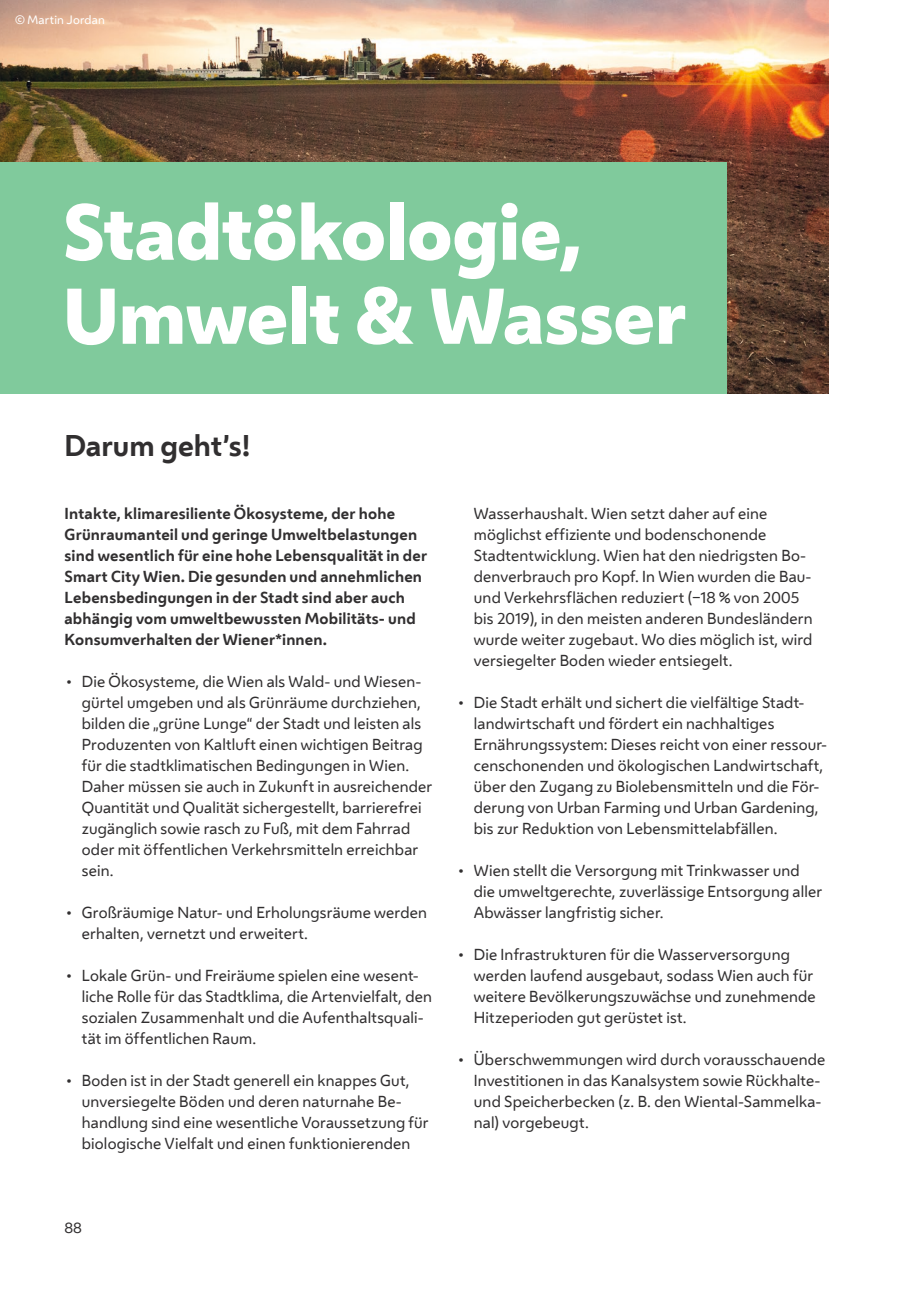
<style>
.page{position:relative;width:918px;height:1290px;background:#fff}
.page>*{position:absolute;margin:0;border:0;box-sizing:border-box;transform-origin:0 0}
.t1{font:800 73.5px/84px "Wiener Melange";letter-spacing:-.01em;color:#fff}
.t2{font:28px "Wiener Melange Bold 2";letter-spacing:-.005em;color:#312f30}
.t3{font:14.88px/21px "Wiener Melange Regular 2";letter-spacing:.01em;color:#312f30}
.t4{font:14.88px/21px "Wiener Melange Bold 2";letter-spacing:.015em;color:#312f30}
.t5{font:14.88px "Wiener Melange Regular 3";letter-spacing:.01em;color:#312f30}
.t6{font:14px "Wiener Melange Regular 2";color:#312f30}
.t7{font:11.38px "Wiener Melange Regular 2";letter-spacing:.02em;color:#fff}
.s1{font-family:"Wiener Melange Bold 2"}
</style>
<div class="page">
<img style="left:0;top:0;width:828px;height:393px">
<div style="left:0;top:162px;width:726px;height:231px;background:#80ca9c"></div>
<p class="t7" style="left:15px;top:12px;width:91px">© Martin Jordan</p>
<h3 class="t1" style="left:63px;top:190px;width:626px">Stadtökologie,<br>Umwelt &amp; Wasser</h3>
<h4 class="t2" style="left:64px;top:426px;width:187px">Darum geht’s!</h4>
<p class="t4" style="left:64px;top:503px;width:364px">Intakte, klimaresiliente Ökosysteme, der hohe Grünraumanteil und geringe Umweltbelastungen sind wesentlich für eine hohe Lebensqualität in der Smart City Wien. Die gesunden und annehmlichen Lebensbedingungen in der Stadt sind aber auch abhängig vom umweltbewussten Mobilitäts- und Konsumverhalten der Wiener*innen.</p>
<p class="t3" style="left:82px;top:671px;width:352px;text-indent:-17px"><span class="s1">•</span> Die Ökosysteme, die Wien als Wald- und Wiesen&shy;gürtel umgeben und als Grünräume durchziehen, bilden die „grüne Lunge“ der Stadt und leisten als Produzenten von Kaltluft einen wichtigen Beitrag für die stadtklimatischen Bedingungen in Wien.<br>Daher müssen sie auch in Zukunft in ausreichender Quantität und Qualität sichergestellt, barrierefrei zugänglich sowie rasch zu Fuß, mit dem Fahrrad oder mit öffentlichen Verkehrsmitteln erreichbar sein.</p>
<p class="t3" style="left:82px;top:902px;width:347px;text-indent:-17px"><span class="s1">•</span> Großräumige Natur- und Erholungsräume werden erhalten, vernetzt und erweitert.</p>
<p class="t3" style="left:82px;top:965px;width:352px;text-indent:-17px"><span class="s1">•</span> Lokale Grün- und Freiräume spielen eine wesent&shy;liche Rolle für das Stadtklima, die Artenvielfalt, den sozialen Zusammenhalt und die Aufenthaltsquali&shy;tät im öffentlichen Raum.</p>
<p class="t3" style="left:82px;top:1070px;width:348px;text-indent:-17px"><span class="s1">•</span> Boden ist in der Stadt generell ein knappes Gut, unversiegelte Böden und deren naturnahe Be&shy;handlung sind eine wesentliche Voraussetzung für biologische Vielfalt und einen funktionierenden</p>
<p class="t3" style="left:474px;top:503px;width:339px">Wasserhaushalt. Wien setzt daher auf eine möglichst effiziente und bodenschonende Stadtentwicklung. Wien hat den niedrigsten Bo&shy;denverbrauch pro Kopf. In Wien wurden die Bau-</p>
<p class="t5" style="left:474px;top:588px;width:327px">und Verkehrsflächen reduziert (−18 % von 2005</p>
<p class="t3" style="left:474px;top:608px;width:340px;text-align:justify">bis 2019), in den meisten anderen Bundesländern wurde weiter zugebaut. Wo dies möglich ist, wird versiegelter Boden wieder entsiegelt.</p>
<p class="t3" style="left:474px;top:692px;width:355px;text-indent:-17px"><span class="s1">•</span> Die Stadt erhält und sichert die vielfältige Stadt&shy;landwirtschaft und fördert ein nachhaltiges Ernährungssystem: Dieses reicht von einer ressour&shy;censchonenden und ökologischen Landwirtschaft, über den Zugang zu Biolebensmitteln und die För&shy;derung von Urban Farming und Urban Gardening, bis zur Reduktion von Lebensmittelabfällen.</p>
<p class="t3" style="left:474px;top:860px;width:350px;text-indent:-17px"><span class="s1">•</span> Wien stellt die Versorgung mit Trinkwasser und die umweltgerechte, zuverlässige Entsorgung aller<br>Abwässer langfristig sicher.</p>
<p class="t3" style="left:474px;top:944px;width:343px;text-indent:-17px"><span class="s1">•</span> Die Infrastrukturen für die Wasserversorgung werden laufend ausgebaut, sodass Wien auch für weitere Bevölkerungszuwächse und zunehmende Hitzeperioden gut gerüstet ist.</p>
<p class="t3" style="left:474px;top:1049px;width:353px;text-indent:-17px"><span class="s1">•</span> Überschwemmungen wird durch vorausschauende Investitionen in das Kanalsystem sowie Rückhalte&shy;und Speicherbecken (z. B. den Wiental-Sammelka&shy;nal) vorgebeugt.</p>
<p class="t6" style="left:64px;top:1218px;width:19px">88</p>
</div>
